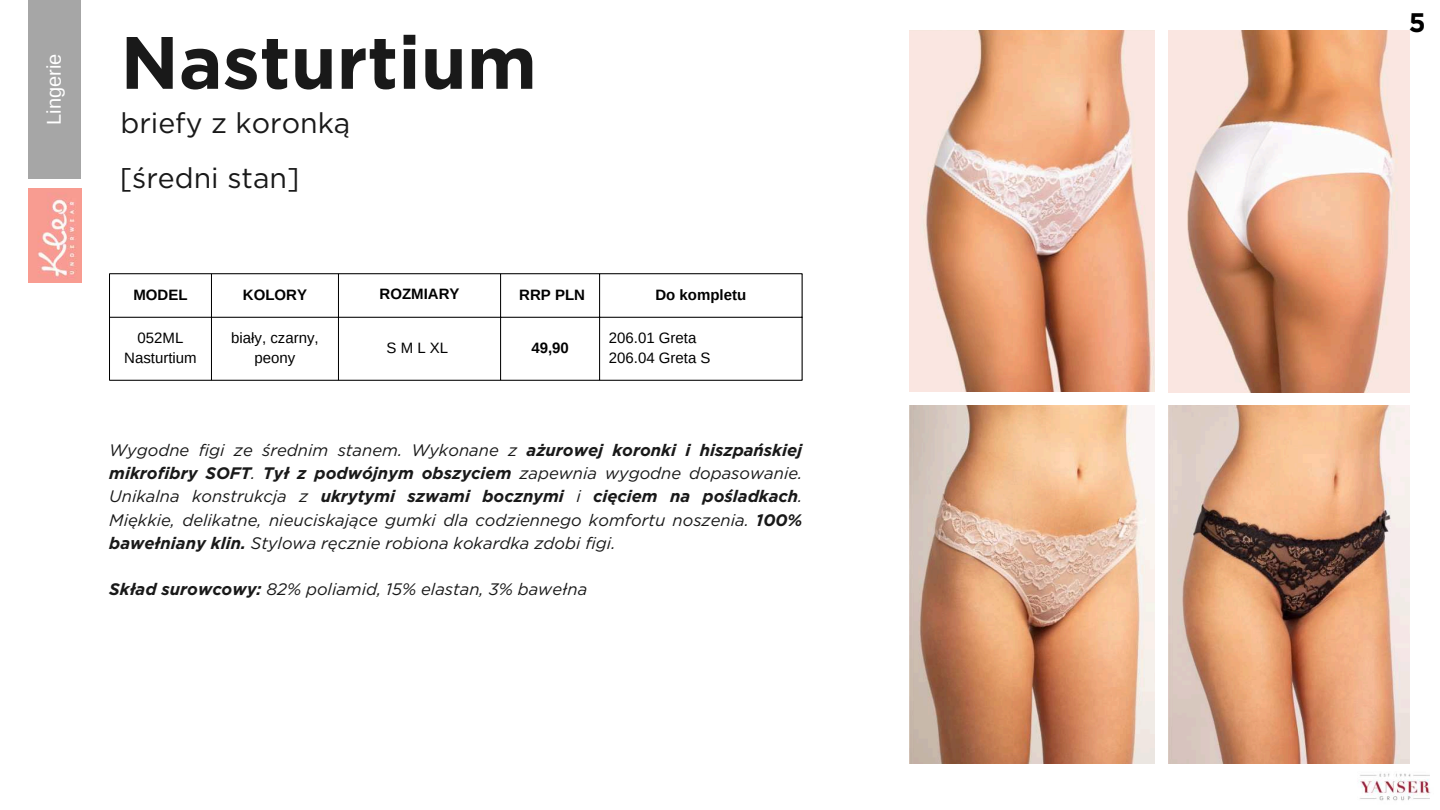
<style>
.page{position:relative;width:1440px;height:810px;background:#fff}
.page>*{position:absolute;margin:0;border:0;box-sizing:border-box;transform-origin:0 0}
.t1{font:700 74px "Gotham";color:#191919}
.t2{font:28.5px "Gotham";color:#191919}
.t3{font:700 26.8px "Gotham";color:#000}
.t4{font:20px "Arimo";color:#fff}
.t5{font:italic 16.6px/23.2px "Gotham";color:#191919;text-align:justify}
.t6{font:15px/20.2px "Arimo";color:#000;text-align:center}
.t7{font:700 15px "Arimo";color:#000}
.s1{font-weight:700}
</style>
<div class="page">
<hr style="left:109px;top:274px;width:1px;height:106px;background:#000">
<hr style="left:211px;top:274px;width:1px;height:106px;background:#000">
<hr style="left:338px;top:274px;width:1px;height:106px;background:#000">
<hr style="left:500px;top:274px;width:1px;height:106px;background:#000">
<hr style="left:599px;top:274px;width:1px;height:106px;background:#000">
<hr style="left:802px;top:274px;width:1px;height:106px;background:#000">
<hr style="left:109px;top:274px;width:693px;height:1px;background:#000">
<hr style="left:109px;top:317px;width:693px;height:1px;background:#000">
<hr style="left:109px;top:380px;width:693px;height:1px;background:#000">
<div style="left:29px;top:0;width:52px;height:179px;background:#a6a6a6"></div>
<img style="left:1359px;top:773px;width:72px;height:28px">
<img style="left:29px;top:188px;width:52px;height:94px">
<img style="left:910px;top:30px;width:245px;height:362px">
<img style="left:1168px;top:30px;width:241px;height:363px">
<img style="left:910px;top:405px;width:245px;height:359px">
<img style="left:1168px;top:405px;width:241px;height:359px">
<p class="t4" style="left:41px;top:125px;width:73px;rotate:-90deg">Lingerie</p>
<h1 class="t1" style="left:120px;top:14px;width:418px">Nasturtium</h1>
<h2 class="t2" style="left:120px;top:105px;width:231px">briefy z koronką</h2>
<h2 class="t2" style="left:120px;top:160px;width:181px">[średni stan]</h2>
<p class="t7" style="left:133px;top:285px;width:56px">MODEL</p>
<p class="t7" style="left:243px;top:285px;width:66px">KOLORY</p>
<p class="t7" style="left:380px;top:284px;width:81px">ROZMIARY</p>
<p class="t7" style="left:519px;top:285px;width:67px">RRP PLN</p>
<p class="t7" style="left:655px;top:285px;width:92px">Do kompletu</p>
<p class="t6" style="left:124px;top:328px;width:74px">052ML<br>Nasturtium</p>
<p class="t6" style="left:231px;top:328px;width:89px">biały, czarny, peony</p>
<p class="t6" style="left:387px;top:338px;width:63px">S M L XL</p>
<p class="t7" style="left:531px;top:337px;width:39px">49,90</p>
<p class="t6" style="left:609px;top:328px;width:103px;text-align:left">206.01 Greta<br>206.04 Greta S</p>
<p class="t5" style="left:109px;top:438px;width:695px">Wygodne figi ze średnim stanem. Wykonane z <span class="s1">ażurowej koronki i hiszpańskiej mikrofibry SOFT</span>. <span class="s1">Tył z podwójnym obszyciem</span> zapewnia wygodne dopasowanie.<br>Unikalna konstrukcja z <span class="s1">ukrytymi szwami bocznymi</span> i <span class="s1">cięciem na pośladkach</span>.<br>Miękkie, delikatne, nieuciskające gumki dla codziennego komfortu noszenia. <span class="s1">100% bawełniany klin.</span> Stylowa ręcznie robiona kokardka zdobi figi.</p>
<p class="t5" style="left:109px;top:577px;width:480px"><span class="s1">Skład surowcowy:</span> 82% poliamid, 15% elastan, 3% bawełna</p>
<h3 class="t3" style="left:1409px;top:5px;width:18px">5</h3>
</div>
